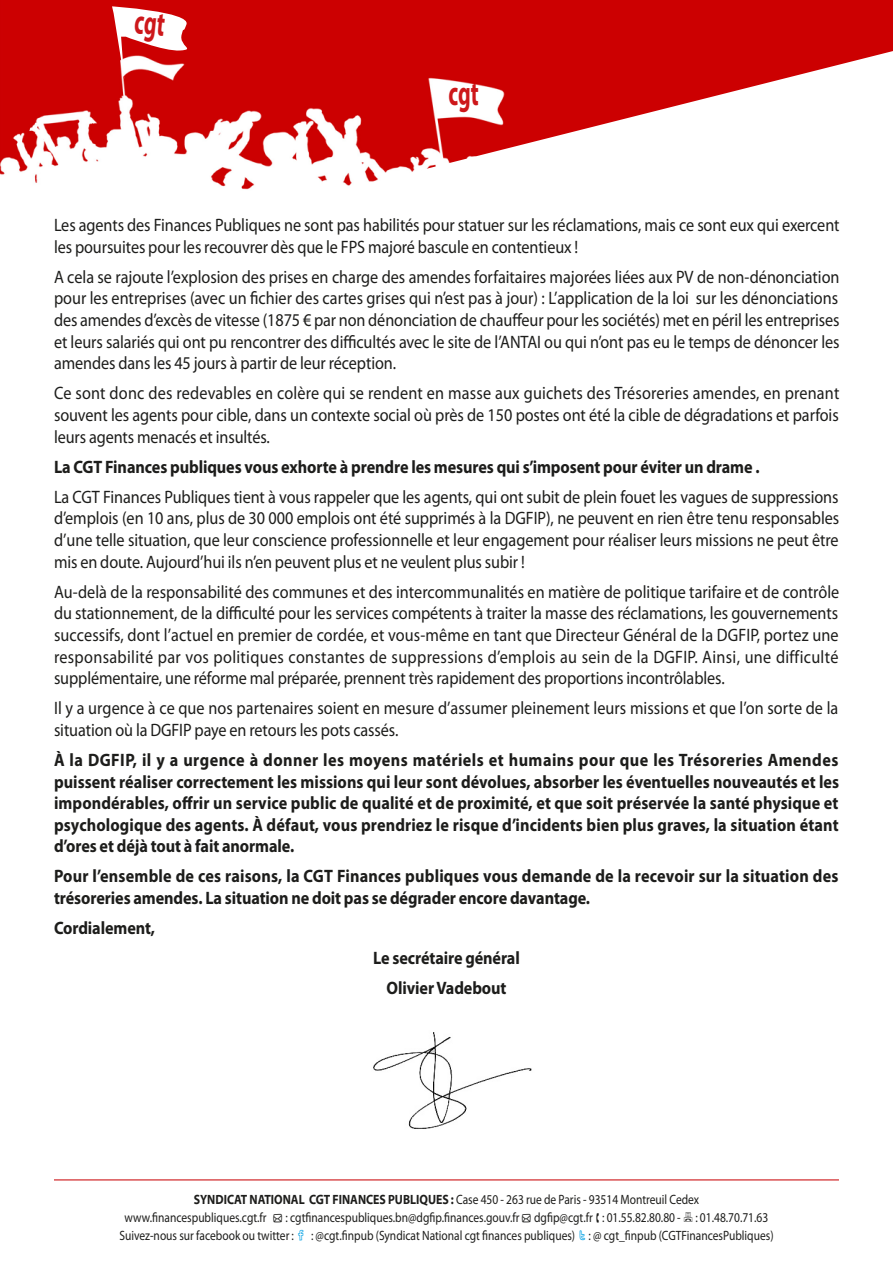
<style>
.page{position:relative;width:893px;height:1263px;background:#fff}
.page>*{position:absolute;margin:0;border:0;box-sizing:border-box;transform-origin:0 0}
.puces_noire_copie_2{font:700 34.65px "Myriad Pro";color:#cd171a;scale:.63 1}
.Quotations{font:18px/21.6px "Myriad Pro";letter-spacing:-.005em;color:#1d1d1b;text-align:justify;scale:.9 1}
.Quotations-2{font:700 18px/21.6px "Myriad Pro";letter-spacing:-.005em;color:#1d1d1b;text-align:justify;scale:.9 1}
.puces_noire_copie_2-2{font:13.5px "Myriad Pro";color:#1d1d1b;scale:.85 1}
.s1{font-family:"Myriad Web Pro";font-weight:700}
</style>
<div class="page">
<hr style="left:54px;top:1179px;width:785px;height:1px;background:#cd171a">
<img style="left:0;top:0;width:893px;height:190px">
<img style="left:373px;top:1032px;width:159px;height:97px">
<svg style="left:112px;top:6px;width:85px;height:73px"></svg>
<p class="puces_noire_copie_2" style="left:448px;top:71px;width:50px">cgt</p>
<p class="Quotations" style="left:54px;top:214px;width:874px">Les agents des Finances Publiques ne sont pas habilités pour statuer sur les réclamations, mais ce sont eux qui exercent les poursuites pour les recouvrer dès que le FPS majoré bascule en contentieux !</p>
<p class="Quotations" style="left:54px;top:266px;width:874px">A cela se rajoute l’explosion des prises en charge des amendes forfaitaires majorées liées aux PV de non-dénonciation pour les entreprises (avec un fichier des cartes grises qui n’est pas à jour) : L’application de la loi sur les dénonciations des amendes d’excès de vitesse (1875 € par non dénonciation de chauffeur pour les sociétés) met en péril les entreprises et leurs salariés qui ont pu rencontrer des difficultés avec le site de l’ANTAI ou qui n’ont pas eu le temps de dénoncer les amendes dans les 45 jours à partir de leur réception.</p>
<p class="Quotations" style="left:54px;top:382px;width:874px">Ce sont donc des redevables en colère qui se rendent en masse aux guichets des Trésoreries amendes, en prenant souvent les agents pour cible, dans un contexte social où près de 150 postes ont été la cible de dégradations et parfois leurs agents menacés et insultés.</p>
<p class="Quotations-2" style="left:54px;top:455px;width:785px">La CGT Finances publiques vous exhorte à prendre les mesures qui s’imposent pour éviter un drame .</p>
<p class="Quotations" style="left:54px;top:486px;width:874px">La CGT Finances Publiques tient à vous rappeler que les agents, qui ont subit de plein fouet les vagues de suppressions d’emplois (en 10 ans, plus de 30 000 emplois ont été supprimés à la DGFIP), ne peuvent en rien être tenu responsables d’une telle situation, que leur conscience professionnelle et leur engagement pour réaliser leurs missions ne peut être mis en doute. Aujourd’hui ils n’en peuvent plus et ne veulent plus subir !</p>
<p class="Quotations" style="left:54px;top:581px;width:874px">Au-delà de la responsabilité des communes et des intercommunalités en matière de politique tarifaire et de contrôle du stationnement, de la difficulté pour les services compétents à traiter la masse des réclamations, les gouvernements successifs, dont l’actuel en premier de cordée, et vous-même en tant que Directeur Général de la DGFIP, portez une responsabilité par vos politiques constantes de suppressions d’emplois au sein de la DGFIP. Ainsi, une difficulté supplémentaire, une réforme mal préparée, prennent très rapidement des proportions incontrôlables.</p>
<p class="Quotations" style="left:54px;top:697px;width:873px">Il y a urgence à ce que nos partenaires soient en mesure d’assumer pleinement leurs missions et que l’on sorte de la situation où la DGFIP paye en retours les pots cassés.</p>
<p class="Quotations-2" style="left:54px;top:748px;width:874px">À la DGFIP, il y a urgence à donner les moyens matériels et humains pour que les Trésoreries Amendes puissent réaliser correctement les missions qui leur sont dévolues, absorber les éventuelles nouveautés et les impondérables, offrir un service public de qualité et de proximité, et que soit préservée la santé physique et psychologique des agents. À défaut, vous prendriez le risque d’incidents bien plus graves, la situation étant d’ores et déjà tout à fait anormale.</p>
<p class="Quotations-2" style="left:54px;top:865px;width:873px">Pour l’ensemble de ces raisons, la CGT Finances publiques vous demande de la recevoir sur la situation des trésoreries amendes. La situation ne doit pas se dégrader encore davantage.</p>
<p class="Quotations-2" style="left:54px;top:917px;width:114px">Cordialement,</p>
<p class="Quotations-2" style="left:373px;top:947px;width:164px">Le secrétaire général</p>
<p class="Quotations-2" style="left:386px;top:977px;width:135px">Olivier Vadebout</p>
<p class="puces_noire_copie_2-2" style="left:194px;top:1191px;width:596px"><span class="s1">SYNDICAT NATIONAL CGT FINANCES PUBLIQUES :</span> Case 450 - 263 rue de Paris - 93514 Montreuil Cedex</p>
<p class="puces_noire_copie_2-2" style="left:125px;top:1209px;width:759px">www.financespubliques.cgt.fr ● : cgtfinancespubliques.bn@dgfip.finances.gouv.fr ● dgfip@cgt.fr : 01.55.82.80.80 - : 01.48.70.71.63</p>
<p class="puces_noire_copie_2-2" style="left:119px;top:1227px;width:207px">Suivez-nous sur facebook ou twitter :</p>
<p class="puces_noire_copie_2-2" style="left:311px;top:1227px;width:546px">: @cgt.finpub (Syndicat National cgt finances publiques) : @ cgt_finpub (CGTFinancesPubliques)</p>
</div>
